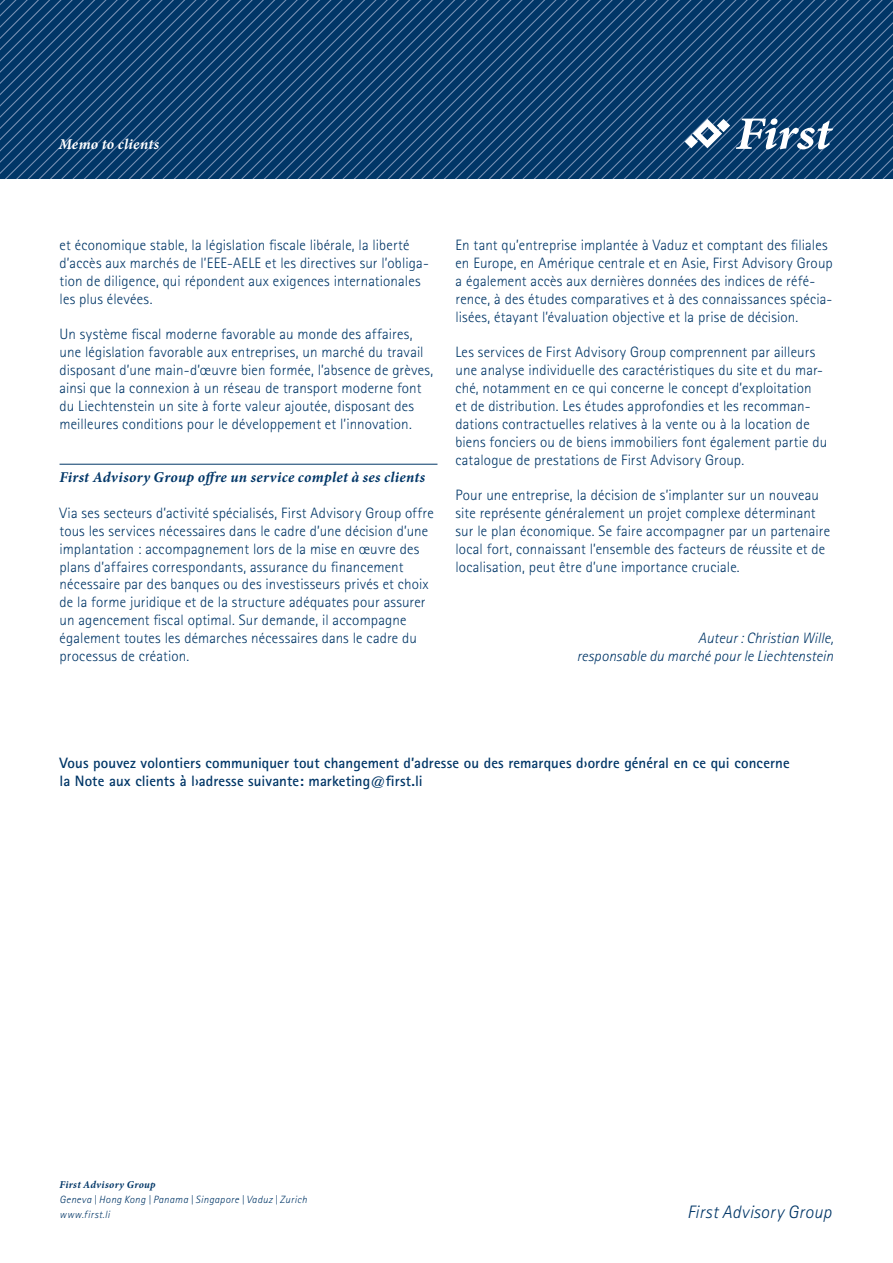
<style>
.page{position:relative;width:893px;height:1263px;background:#fff}
.page>*{position:absolute;margin:0;border:0;box-sizing:border-box;transform-origin:0 0}
.t1{font:italic 300 18px "Rotis Sans Serif";letter-spacing:.02em;color:#003667}
.t2{font:300 15px/17.9px "Rotis Sans Serif";letter-spacing:.01em;color:#003667}
.t3{font:700 15px/17.9px "Rotis Sans Serif";letter-spacing:.005em;color:#003667}
.t4{font:italic 300 15px/17.9px "Rotis Sans Serif";letter-spacing:.005em;color:#003667;text-align:right}
.t5{font:italic 700 15px "Minion Pro";letter-spacing:.02em;color:#003667}
.t6{font:italic 700 15px "Minion Pro";letter-spacing:.02em;color:#fff}
.t7{font:italic 300 10.5px/15px "Rotis Sans Serif";letter-spacing:.035em;color:#003667}
.t8{font:italic 700 10.5px "Minion Pro";letter-spacing:.03em;color:#003667}
</style>
<div class="page">
<svg style="left:0;top:0;width:893px;height:179px;fill:#003667"></svg>
<svg style="left:736px;top:118px;width:97px;height:31px"></svg>
<svg style="left:685px;top:119px;width:45px;height:29px"></svg>
<hr style="left:60px;top:464px;width:377px;height:1px;background:#003667">
<p class="t6" style="left:59px;top:134px;width:102px">Memo to clients</p>
<p class="t2" style="left:60px;top:236px;width:371px">et économique stable, la législation fiscale libérale, la liberté d’accès aux marchés de l’EEE-AELE et les directives sur l’obliga&shy;tion de diligence, qui répondent aux exigences internationales les plus élevées.</p>
<p class="t2" style="left:60px;top:325px;width:375px">Un système fiscal moderne favorable au monde des affaires, une législation favorable aux entreprises, un marché du travail disposant d’une main-d’œuvre bien formée, l’absence de grèves, ainsi que la connexion à un réseau de transport moderne font du Liechtenstein un site à forte valeur ajoutée, disposant des meilleures conditions pour le développement et l’innovation.</p>
<p class="t5" style="left:60px;top:467px;width:367px">First Advisory Group offre un service complet à ses clients</p>
<p class="t2" style="left:60px;top:504px;width:376px">Via ses secteurs d’activité spécialisés, First Advisory Group offre tous les services nécessaires dans le cadre d’une décision d’une implantation : accompagnement lors de la mise en œuvre des plans d’affaires correspondants, assurance du financement nécessaire par des banques ou des investisseurs privés et choix de la forme juridique et de la structure adéquates pour assurer un agencement fiscal optimal. Sur demande, il accompagne également toutes les démarches nécessaires dans le cadre du processus de création.</p>
<p class="t2" style="left:455px;top:236px;width:379px">En tant qu’entreprise implantée à Vaduz et comptant des filiales en Europe, en Amérique centrale et en Asie, First Advisory Group a également accès aux dernières données des indices de réfé&shy;rence, à des études comparatives et à des connaissances spécia&shy;lisées, étayant l’évaluation objective et la prise de décision.</p>
<p class="t2" style="left:455px;top:343px;width:373px">Les services de First Advisory Group comprennent par ailleurs une analyse individuelle des caractéristiques du site et du mar&shy;ché, notamment en ce qui concerne le concept d’exploitation<br>et de distribution. Les études approfondies et les recomman&shy;dations contractuelles relatives à la vente ou à la location de biens fonciers ou de biens immobiliers font également partie du catalogue de prestations de First Advisory Group.</p>
<p class="t2" style="left:455px;top:486px;width:376px">Pour une entreprise, la décision de s’implanter sur un nouveau site représente généralement un projet complexe déterminant sur le plan économique. Se faire accompagner par un partenaire local fort, connaissant l’ensemble des facteurs de réussite et de localisation, peut être d’une importance cruciale.</p>
<p class="t4" style="left:577px;top:629px;width:258px">Auteur : Christian Wille,<br>responsable du marché pour le Liechtenstein</p>
<p class="t3" style="left:60px;top:754px;width:732px">Vous pouvez volontiers communiquer tout changement d’adresse ou des remarques d›ordre général en ce qui concerne la Note aux clients à l›adresse suivante: marketing@first.li</p>
<p class="t8" style="left:60px;top:1177px;width:98px">First Advisory Group</p>
<p class="t7" style="left:60px;top:1192px;width:249px">Geneva | Hong Kong | Panama | Singapore | Vaduz | Zurich www.first.li</p>
<p class="t1" style="left:687px;top:1201px;width:146px">First Advisory Group</p>
</div>
